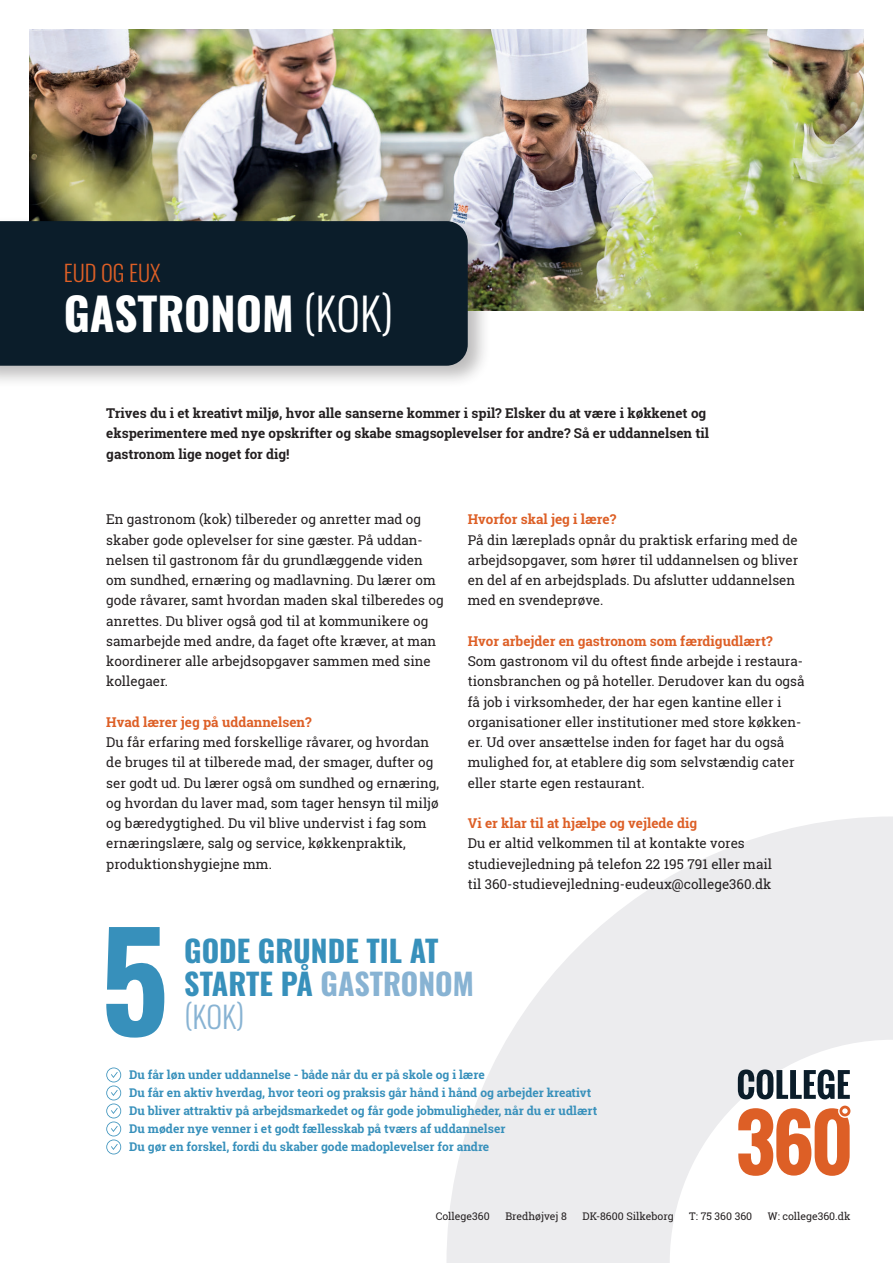
<style>
.page{position:relative;width:893px;height:1263px;background:#fff}
.page>*{position:absolute;margin:0;border:0;box-sizing:border-box;transform-origin:0 0}
.t1{font:700 45px "Oswald";color:#fff}
.t2{font:700 30px/33px "Oswald";color:#3790bb}
.t3{font:300 22.5px "Oswald";color:#dd5f26}
.t4{font:13.5px/20.2px "Roboto Slab";color:#231f20}
.t5{font:700 13.5px/20.2px "Roboto Slab";color:#231f20}
.t6{font:700 13.5px "Roboto Slab";color:#dd5f26}
.t7{font:700 12px/18px "Roboto Slab";color:#3790bb}
.t8{font:10.5px "Roboto Slab";color:#231f20}
.s1{font-weight:300}
.s2{color:#88b3d3}
.s3{font-weight:300;color:#88b3d3}
</style>
<div class="page">
<svg style="left:447px;top:817px;width:446px;height:446px;fill:#ececee"></svg>
<svg style="left:738px;top:1069px;width:112px;height:30px"></svg>
<svg style="left:738px;top:1105px;width:112px;height:71px"></svg>
<img style="left:30px;top:30px;width:833px;height:280px">
<div style="left:0;top:216px;width:491px;height:173px;background:#231f20;opacity:.3"></div>
<div style="left:0;top:221px;width:468px;height:145px;background:#0b1d2a"></div>
<svg style="left:106px;top:1067px;width:15px;height:87px"></svg>
<svg style="left:106px;top:927px;width:58px;height:110px"></svg>
<h3 class="t3" style="left:64px;top:253px;width:98px">EUD OG EUX</h3>
<h1 class="t1" style="left:64px;top:290px;width:331px">GASTRONOM <span class="s1">(KOK)</span></h1>
<p class="t5" style="left:106px;top:403px;width:604px">Trives du i et kreativt miljø, hvor alle sanserne kommer i spil? Elsker du at være i køkkenet og eksperimentere med nye opskrifter og skabe smagsoplevelser for andre? Så er uddannelsen til gastronom lige noget for dig!</p>
<p class="t4" style="left:106px;top:509px;width:339px">En gastronom (kok) tilbereder og anretter mad og skaber gode oplevelser for sine gæster. På uddan&shy;nelsen til gastronom får du grundlæggende viden om sundhed, ernæring og madlavning. Du lærer om gode råvarer, samt hvordan maden skal tilberedes og anrettes. Du bliver også god til at kommunikere og samarbejde med andre, da faget ofte kræver, at man koordinerer alle arbejdsopgaver sammen med sine kollegaer.</p>
<p class="t6" style="left:106px;top:713px;width:207px">Hvad lærer jeg på uddannelsen?</p>
<p class="t4" style="left:106px;top:732px;width:334px">Du får erfaring med forskellige råvarer, og hvordan de bruges til at tilberede mad, der smager, dufter og ser godt ud. Du lærer også om sundhed og ernæring, og hvordan du laver mad, som tager hensyn til miljø og bæredygtighed. Du vil blive undervist i fag som ernæringslære, salg og service, køkkenpraktik, produktionshygiejne mm.</p>
<p class="t6" style="left:468px;top:510px;width:150px">Hvorfor skal jeg i lære?</p>
<p class="t4" style="left:468px;top:529px;width:332px">På din læreplads opnår du praktisk erfaring med de arbejdsopgaver, som hører til uddannelsen og bliver en del af en arbejdsplads. Du afslutter uddannelsen med en svendeprøve.</p>
<p class="t6" style="left:468px;top:632px;width:306px">Hvor arbejder en gastronom som færdigudlært?</p>
<p class="t4" style="left:468px;top:651px;width:338px">Som gastronom vil du oftest finde arbejde i restaura&shy;tionsbranchen og på hoteller. Derudover kan du også få job i virksomheder, der har egen kantine eller i organisationer eller institutioner med store køkken&shy;er. Ud over ansættelse inden for faget har du også mulighed for, at etablere dig som selvstændig cater eller starte egen restaurant.</p>
<p class="t6" style="left:468px;top:814px;width:231px">Vi er klar til at hjælpe og vejlede dig</p>
<p class="t4" style="left:468px;top:833px;width:306px">Du er altid velkommen til at kontakte vores studievejledning på telefon 22 195 791 eller mail til 360-studievejledning-eudeux@college360.dk</p>
<h2 class="t2" style="left:184px;top:936px;width:291px">GODE GRUNDE TIL AT<br>STARTE PÅ <span class="s2">GASTRONOM </span><span class="s3">(KOK)</span></h2>
<p class="t7" style="left:129px;top:1066px;width:469px">Du får løn under uddannelse - både når du er på skole og i lære<br>Du får en aktiv hverdag, hvor teori og praksis går hånd i hånd og arbejder kreativt Du bliver attraktiv på arbejdsmarkedet og får gode jobmuligheder, når du er udlært Du møder nye venner i et godt fællesskab på tværs af uddannelser<br>Du gør en forskel, fordi du skaber gode madoplevelser for andre</p>
<p class="t8" style="left:436px;top:1209px;width:55px">College360</p>
<p class="t8" style="left:505px;top:1209px;width:63px">Bredhøjvej 8</p>
<p class="t8" style="left:582px;top:1209px;width:93px">DK-8600 Silkeborg</p>
<p class="t8" style="left:689px;top:1209px;width:64px">T: 75 360 360</p>
<p class="t8" style="left:768px;top:1209px;width:84px">W: college360.dk</p>
</div>
